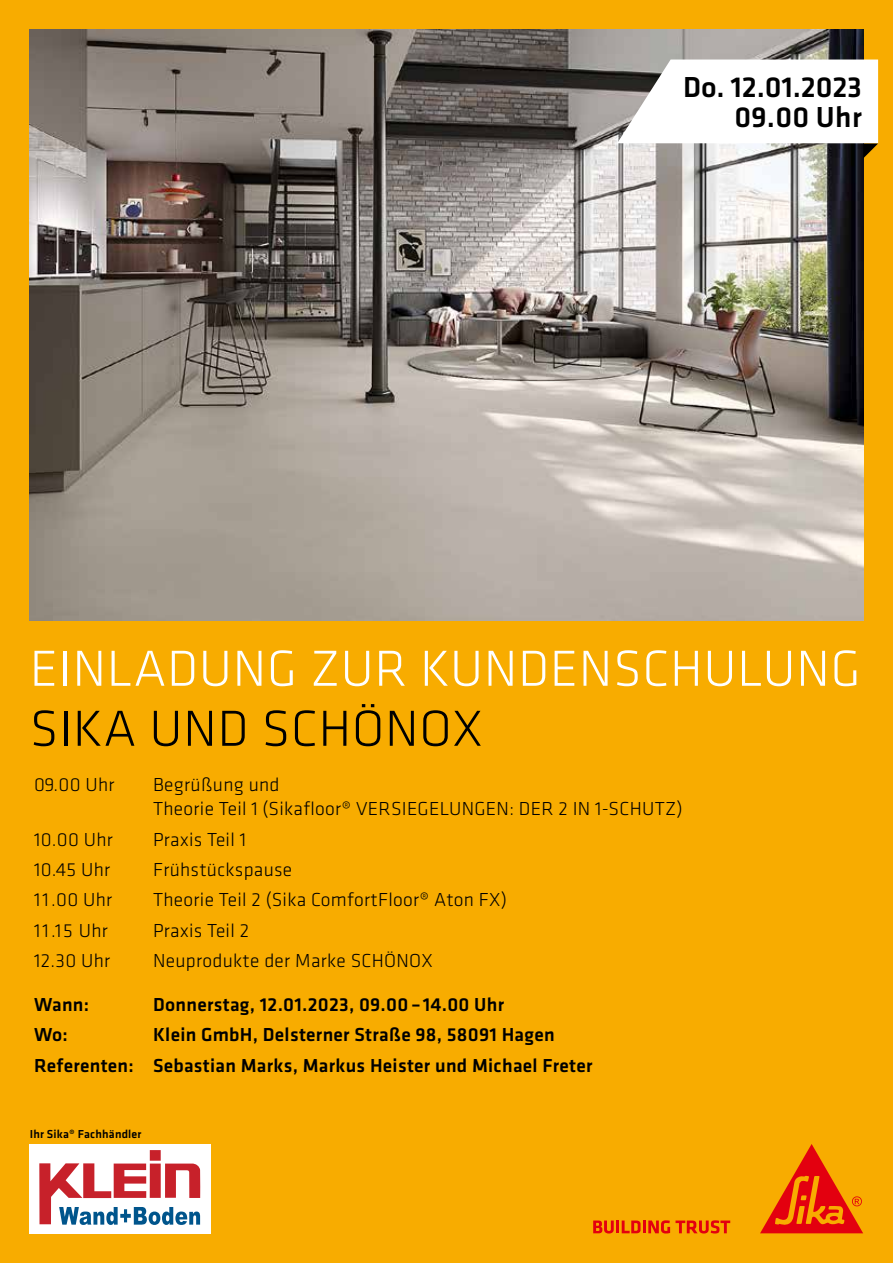
<style>
.page{position:relative;width:893px;height:1263px;background:#f8ac00}
.page>*{position:absolute;margin:0;border:0;box-sizing:border-box;transform-origin:0 0}
.t1{font:300 52.5px "Klavika";letter-spacing:.015em;color:#fff}
.t2{font:300 52.5px "Klavika";letter-spacing:.015em;color:#000}
.t3{font:500 30px/30px "Klavika";letter-spacing:-.005em;color:#000;text-align:right}
.t4{font:300 19.5px/24px "Klavika";letter-spacing:.015em;color:#000}
.t5{font:500 19.5px/30.5px "Klavika";letter-spacing:.015em;color:#000}
.t6{font:500 12px "Klavika";letter-spacing:.015em;color:#000}
</style>
<div class="page">
<img style="left:30px;top:30px;width:833px;height:591px">
<svg style="left:617px;top:60px;width:261px;height:98px;background:#e5e5e3"></svg>
<svg style="left:593px;top:1220px;width:137px;height:13px"></svg>
<svg style="left:760px;top:1144px;width:103px;height:89px"></svg>
<div style="left:30px;top:1144px;width:181px;height:89px;background:#fff"></div>
<div style="left:150px;top:1150px;width:11px;height:11px;background:#c7212a"></div>
<svg style="left:39px;top:1163px;width:161px;height:62px"></svg>
<h2 class="t3" style="left:683px;top:72px;width:180px">Do. 12.01.2023<br>09.00 Uhr</h2>
<h1 class="t1" style="left:30px;top:637px;width:832px">EINLADUNG ZUR KUNDENSCHULUNG</h1>
<h1 class="t2" style="left:30px;top:697px;width:454px">SIKA UND SCHÖNOX</h1>
<p class="t4" style="left:34px;top:772px;width:82px">09.00 Uhr</p>
<p class="t4" style="left:153px;top:772px;width:531px">Begrüßung und<br>Theorie Teil 1 (Sikafloor® VERSIEGELUNGEN: DER 2 IN 1-SCHUTZ)</p>
<p class="t4" style="left:34px;top:827px;width:80px">10.00 Uhr</p>
<p class="t4" style="left:153px;top:827px;width:94px">Praxis Teil 1</p>
<p class="t4" style="left:34px;top:857px;width:78px">10.45 Uhr</p>
<p class="t4" style="left:153px;top:857px;width:141px">Frühstückspause</p>
<p class="t4" style="left:34px;top:888px;width:80px">11.00 Uhr</p>
<p class="t4" style="left:153px;top:888px;width:355px">Theorie Teil 2 (Sika ComfortFloor® Aton FX)</p>
<p class="t4" style="left:34px;top:918px;width:75px">11.15 Uhr</p>
<p class="t4" style="left:153px;top:918px;width:98px">Praxis Teil 2</p>
<p class="t4" style="left:34px;top:948px;width:78px">12.30 Uhr</p>
<p class="t4" style="left:153px;top:948px;width:281px">Neuprodukte der Marke SCHÖNOX</p>
<p class="t5" style="left:34px;top:989px;width:57px">Wann:</p>
<p class="t5" style="left:153px;top:989px;width:353px">Donnerstag, 12.01.2023, 09.00 – 14.00 Uhr</p>
<p class="t5" style="left:34px;top:1019px;width:35px">Wo:</p>
<p class="t5" style="left:34px;top:1019px;width:560px;text-indent:119px">Klein GmbH, Delsterner Straße 98, 58091 Hagen<br>Referenten: Sebastian Marks, Markus Heister und Michael Freter</p>
<p class="t6" style="left:30px;top:1126px;width:113px">Ihr Sika® Fachhändler</p>
</div>
